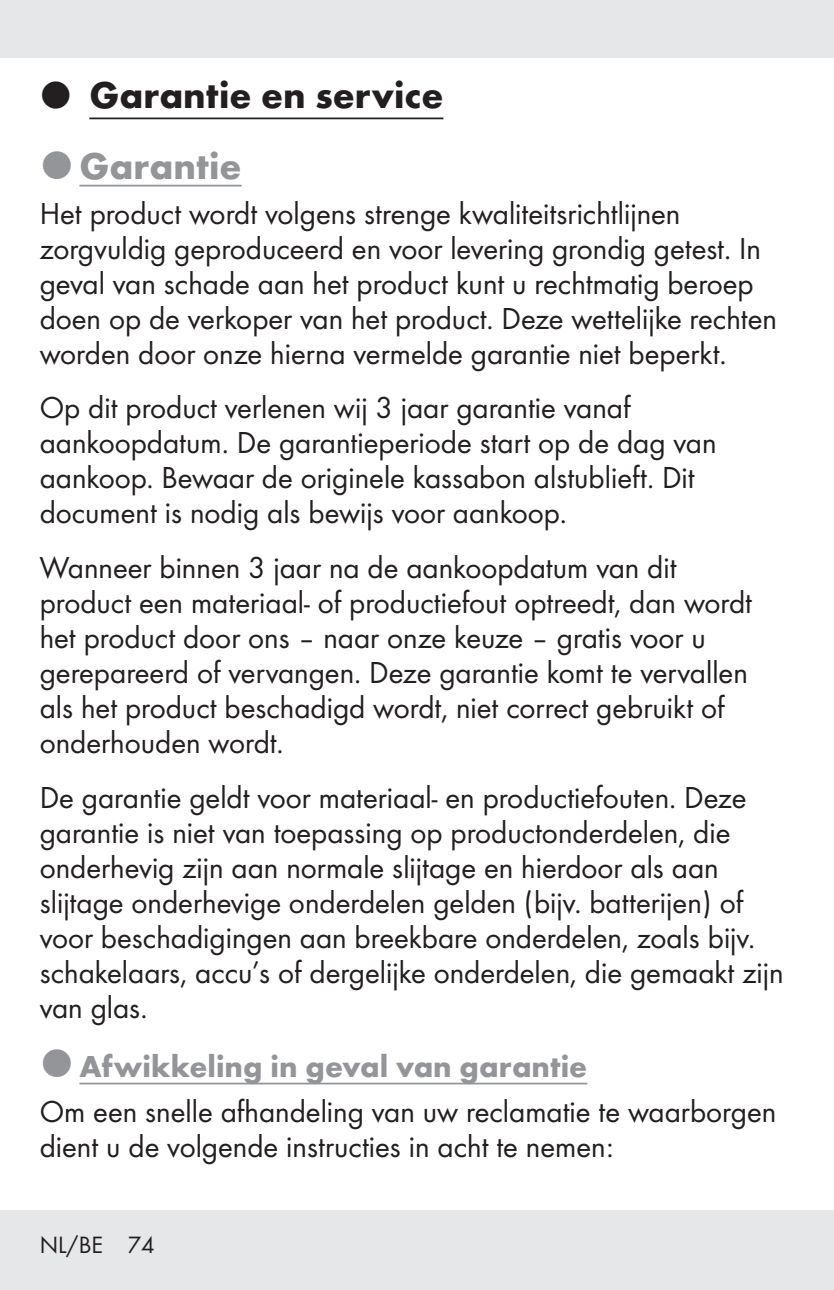
<style>
.page{position:relative;width:834px;height:1290px;background:#fff}
.page>*{position:absolute;margin:0;border:0;box-sizing:border-box;transform-origin:0 0}
.t1{font:700 38.5px/71px "Futura";color:#231f20}
.t2{font:31.5px/35px "Futura Boo";color:#231f20}
.t3{font:700 31.5px "Futura";color:#939598}
.t4{font:24.5px "Futura Boo";color:#231f20}
.s1{font-family:"European Pi Three";font-weight:400}
.s2{color:#939598}
</style>
<div class="page">
<div style="left:0;top:0;width:833px;height:58px;background:#e6e7e9"></div>
<div style="left:0;top:1210px;width:833px;height:80px;background:#e6e7e9"></div>
<hr style="left:89px;top:118px;width:354px;height:1px;background:#231f20">
<hr style="left:79px;top:185px;width:162px;height:1px;background:#939598">
<hr style="left:79px;top:1083px;width:508px;height:1px;background:#939598">
<p class="t1" style="left:79px;top:56px;width:365px;text-indent:-40px"><span class="s1">P</span> Garantie en service<br><span class="s2">Garantie</span></p>
<p class="t2" style="left:40px;top:194px;width:738px">Het product wordt volgens strenge kwaliteitsrichtlijnen zorgvuldig geproduceerd en voor levering grondig getest. In geval van schade aan het product kunt u rechtmatig beroep doen op de verkoper van het product. Deze wettelijke rechten worden door onze hierna vermelde garantie niet beperkt.</p>
<p class="t2" style="left:40px;top:389px;width:678px">Op dit product verlenen wij 3 jaar garantie vanaf aankoopdatum. De garantieperiode start op de dag van aankoop. Bewaar de originele kassabon alstublieft. Dit document is nodig als bewijs voor aankoop.</p>
<p class="t2" style="left:40px;top:549px;width:713px">Wanneer binnen 3 jaar na de aankoopdatum van dit product een materiaal- of productiefout optreedt, dan wordt het product door ons – naar onze keuze – gratis voor u gerepareerd of vervangen. Deze garantie komt te vervallen als het product beschadigd wordt, niet correct gebruikt of onderhouden wordt.</p>
<p class="t2" style="left:40px;top:778px;width:745px">De garantie geldt voor materiaal- en productiefouten. Deze garantie is niet van toepassing op productonderdelen, die onderhevig zijn aan normale slijtage en hierdoor als aan slijtage onderhevige onderdelen gelden (bijv. batterijen) of voor beschadigingen aan breekbare onderdelen, zoals bijv. schakelaars, accu’s of dergelijke onderdelen, die gemaakt zijn van glas.</p>
<p class="t3" style="left:79px;top:1043px;width:509px">Afwikkeling in geval van garantie</p>
<p class="t2" style="left:40px;top:1092px;width:738px">Om een snelle afhandeling van uw reclamatie te waarborgen dient u de volgende instructies in acht te nemen:</p>
<p class="t4" style="left:40px;top:1228px;width:116px">NL/BE 74</p>
</div>
